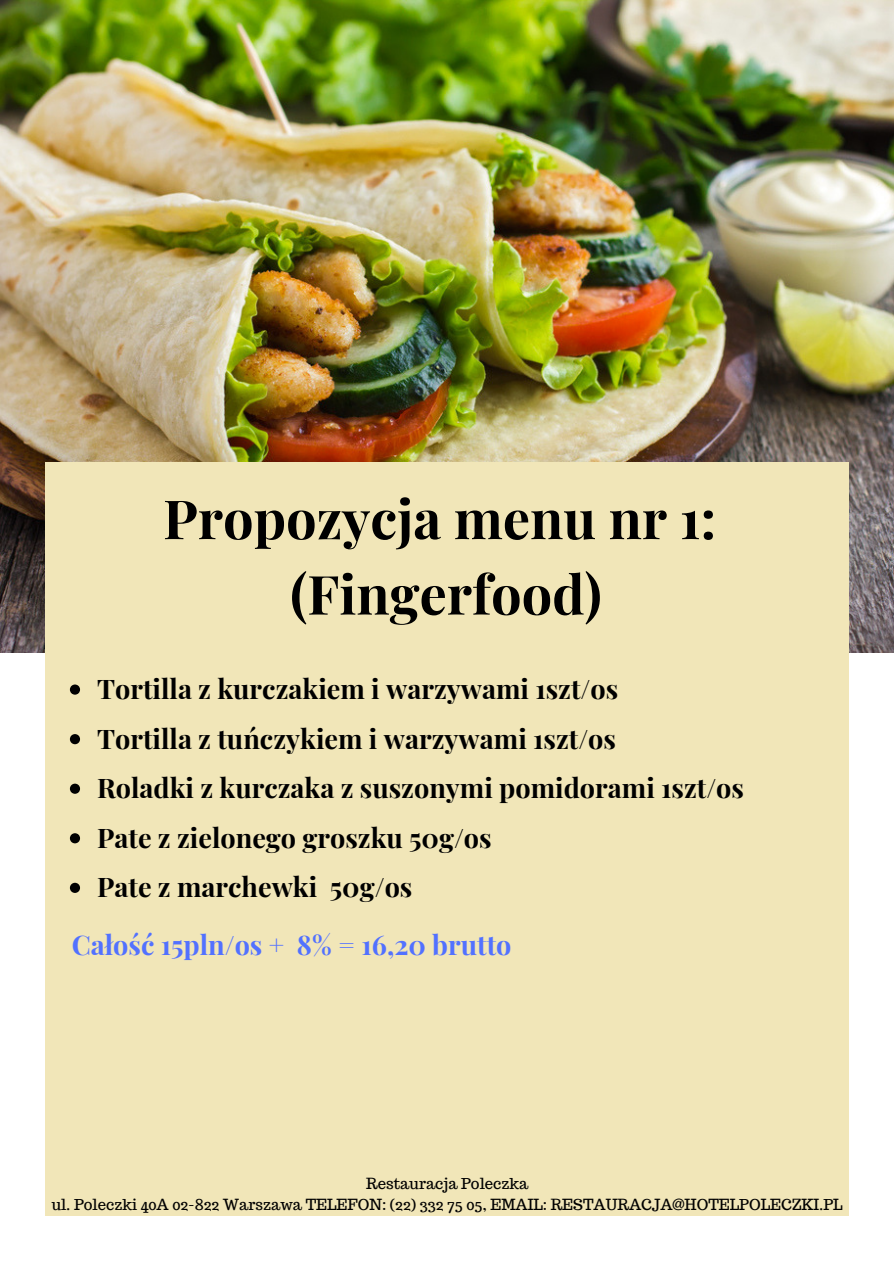
<style>
.page{position:relative;width:894px;height:1264px;background:#fff}
.page>*{position:absolute;margin:0;border:0;box-sizing:border-box;transform-origin:0 0}
.t1{font:700 54px/75.4px "Playfair Display";color:#000;text-align:center}
.t2{font:700 27px/49.5px "Playfair Display";color:#000}
.t3{font:700 27px "Playfair Display";color:#5271ff}
.t4{font:15px/20.2px "Trocchi";color:#000;text-align:center}
</style>
<div class="page">
<img style="left:0;top:0;width:893px;height:652px">
<div style="left:45px;top:462px;width:803px;height:753px;background:#f1e6b8"></div>
<svg style="left:70px;top:684px;width:10px;height:10px"></svg>
<svg style="left:70px;top:734px;width:10px;height:10px"></svg>
<svg style="left:70px;top:783px;width:10px;height:10px"></svg>
<svg style="left:70px;top:833px;width:10px;height:10px"></svg>
<svg style="left:70px;top:882px;width:10px;height:10px"></svg>
<h1 class="t1" style="left:163px;top:479px;width:554px">Propozycja menu nr 1: (Fingerfood)</h1>
<p class="t2" style="left:97px;top:663px;width:648px">Tortilla z kurczakiem i warzywami 1szt/os<br>Tortilla z tuńczykiem i warzywami 1szt/os<br>Roladki z kurczaka z suszonymi pomidorami 1szt/os Pate z zielonego groszku 50g/os<br>Pate z marchewki 50g/os</p>
<p class="t3" style="left:72px;top:926px;width:441px">Całość 15pln/os + 8% = 16,20 brutto</p>
<p class="t4" style="left:52px;top:1173px;width:792px">Restauracja Poleczka<br>ul. Poleczki 40A 02-822 Warszawa TELEFON: (22) 332 75 05, EMAIL: RESTAURACJA@HOTELPOLECZKI.PL</p>
</div>
